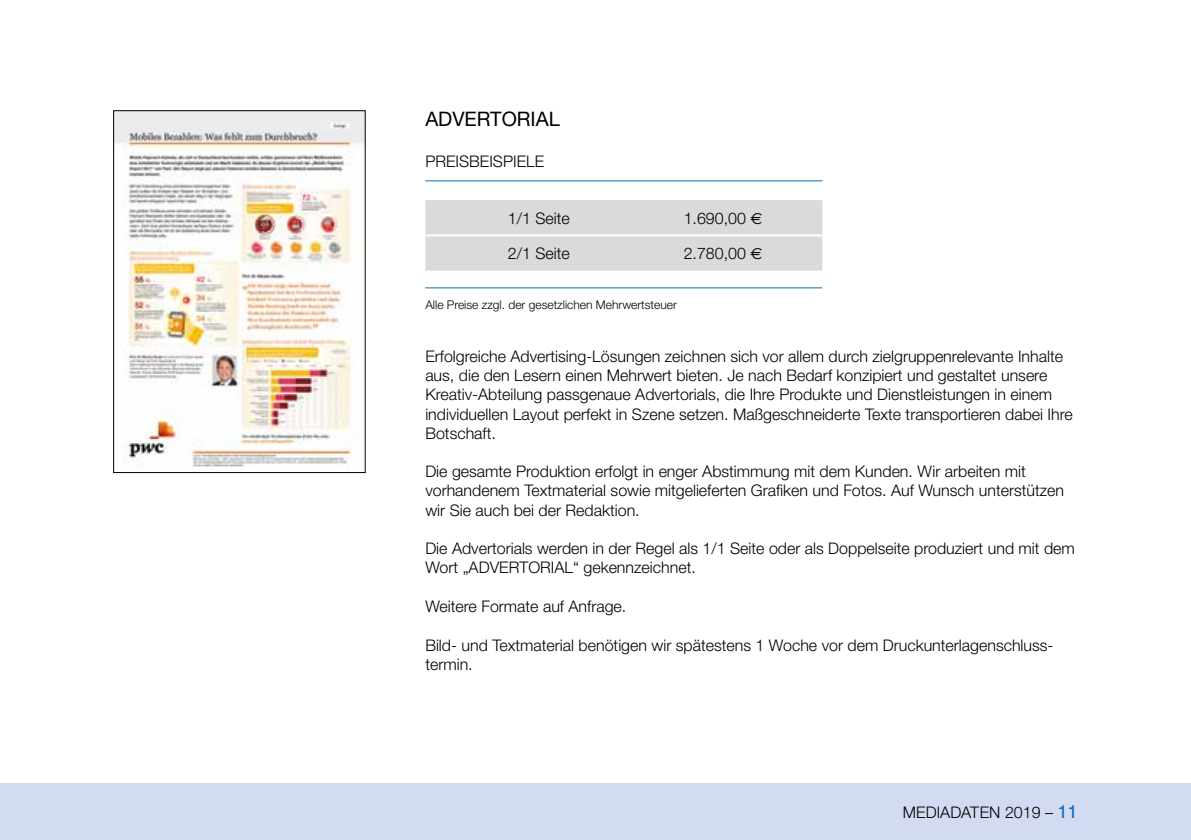
<style>
.page{position:relative;width:1191px;height:840px;background:#fff}
.page>*{position:absolute;margin:0;border:0;box-sizing:border-box;transform-origin:0 0}
.t1{font:20px "Helvetica Neue";color:#000}
.t2{font:300 16px/19.2px "Helvetica Neue";color:#000}
.t3{font:300 12px "Helvetica Neue";color:#000}
.s1{font-family:"Euro Sans";font-weight:400}
.s2{font-family:"Helvetica";font-weight:400;font-size:18px;color:#006eb7}
</style>
<div class="page">
<div style="left:0;top:782px;width:1191px;height:57px;background:#d2dbf1"></div>
<img style="left:115px;top:112px;width:248px;height:355px">
<div style="left:113px;top:110px;width:252px;height:362px;border:1px solid #000"></div>
<div style="left:425px;top:200px;width:397px;height:70px;background:#dadada"></div>
<hr style="left:425px;top:287px;width:199px;height:1px;background:#006eb7">
<hr style="left:624px;top:287px;width:198px;height:1px;background:#006eb7">
<hr style="left:425px;top:234px;width:199px;height:2px;background:#fff">
<hr style="left:624px;top:234px;width:198px;height:2px;background:#fff">
<hr style="left:425px;top:180px;width:199px;height:1px;background:#006eb7">
<hr style="left:624px;top:180px;width:198px;height:1px;background:#006eb7">
<p class="t1" style="left:425px;top:107px;width:136px">ADVERTORIAL</p>
<p class="t2" style="left:425px;top:151px;width:120px">PREISBEISPIELE</p>
<p class="t2" style="left:508px;top:208px;width:63px">1/1 Seite</p>
<p class="t2" style="left:683px;top:208px;width:80px">1.690,00 <span class="s1">x</span></p>
<p class="t2" style="left:508px;top:243px;width:63px">2/1 Seite</p>
<p class="t2" style="left:683px;top:243px;width:80px">2.780,00 <span class="s1">x</span></p>
<p class="t3" style="left:425px;top:297px;width:253px">Alle Preise zzgl. der gesetzlichen Mehrwertsteuer</p>
<p class="t2" style="left:425px;top:346px;width:649px">Erfolgreiche Advertising-Lösungen zeichnen sich vor allem durch zielgruppenrelevante Inhalte aus, die den Lesern einen Mehrwert bieten. Je nach Bedarf konzipiert und gestaltet unsere Kreativ-Abteilung passgenaue Advertorials, die Ihre Produkte und Dienstleistungen in einem individuellen Layout perfekt in Szene setzen. Maßgeschneiderte Texte transportieren dabei Ihre Botschaft.</p>
<p class="t2" style="left:425px;top:461px;width:640px">Die gesamte Produktion erfolgt in enger Abstimmung mit dem Kunden. Wir arbeiten mit vorhandenem Textmaterial sowie mitgelieferten Grafiken und Fotos. Auf Wunsch unterstützen wir Sie auch bei der Redaktion.</p>
<p class="t2" style="left:425px;top:538px;width:651px">Die Advertorials werden in der Regel als 1/1 Seite oder als Doppelseite produziert und mit dem<br>Wort „ADVERTORIAL“ gekennzeichnet.</p>
<p class="t2" style="left:425px;top:596px;width:202px">Weitere Formate auf Anfrage.</p>
<p class="t2" style="left:425px;top:635px;width:628px">Bild- und Textmaterial benötigen wir spätestens 1 Woche vor dem Druckunterlagenschluss&shy;termin.</p>
<p class="t2" style="left:903px;top:802px;width:176px">MEDIADATEN 2019 – <span class="s2">11</span></p>
</div>
